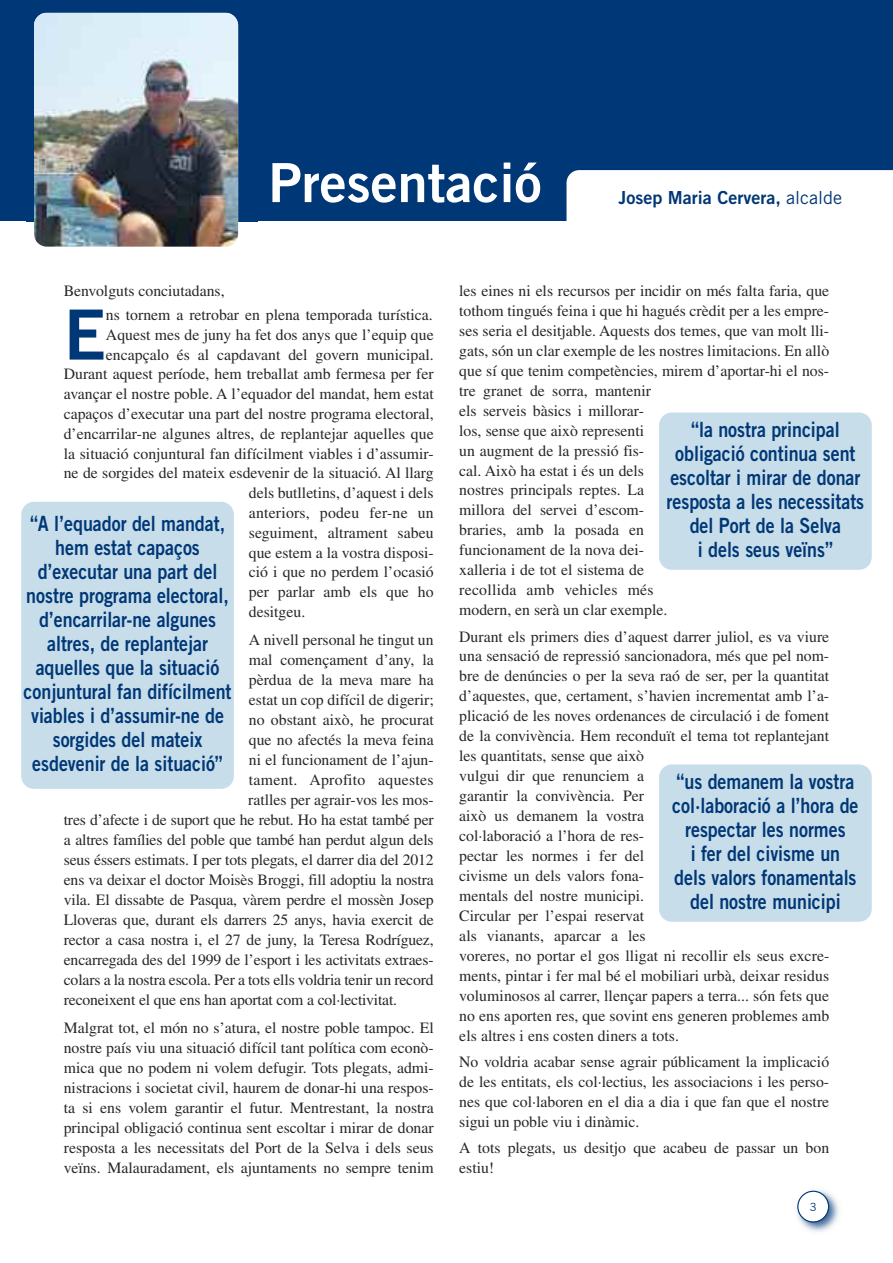
<style>
.page{position:relative;width:893px;height:1263px;background:#fff}
.page>*{position:absolute;margin:0;border:0;box-sizing:border-box;transform-origin:0 0}
.t1{font:69.3px "Trade Gothic Bold Two";color:#003776}
.t2{font:54px "Trade Gothic Bold Two";color:#fff}
.t3{font:21px/24px "Trade Gothic Bold Two";color:#003776;text-align:center;scale:.85 1}
.t4{font:18px "Trade Gothic Bold Two";color:#003776}
.t5{font:15.75px/20px "Times";color:#272627}
.t6{font:15.75px "Times";letter-spacing:.02em;color:#272627}
.t7{font:11.25px "Trade Gothic";color:#003776}
.s1{font-family:"Trade Gothic"}
</style>
<div class="page">
<img style="left:800px;top:1190px;width:39px;height:42px">
<svg style="left:797px;top:1191px;width:32px;height:31px"></svg>
<div style="left:0;top:0;width:893px;height:221px;background:#003776"></div>
<img style="left:27px;top:12px;width:231px;height:234px">
<img style="left:34px;top:13px;width:204px;height:234px;border-radius:13px">
<div style="left:566px;top:170px;width:327px;height:51px;background:#fff"></div>
<div style="left:21px;top:502px;width:213px;height:287px;background:#c7ddea;border-radius:13px"></div>
<div style="left:659px;top:412px;width:213px;height:158px;background:#c7ddea;border-radius:13px"></div>
<div style="left:659px;top:764px;width:213px;height:158px;background:#c7ddea;border-radius:13px"></div>
<h2 class="t2" style="left:269px;top:163px;width:274px">Presentació</h2>
<p class="t4" style="left:618px;top:191px;width:225px">Josep Maria Cervera, <span class="s1">alcalde</span></p>
<p class="t5" style="left:64px;top:282px;width:162px">Benvolguts conciutadans,</p>
<h1 class="t1" style="left:64px;top:310px;width:44px">E</h1>
<p class="t5" style="left:106px;top:306px;width:328px">ns tornem a retrobar en plena temporada turística.</p>
<p class="t5" style="left:106px;top:326px;width:329px">Aquest mes de juny ha fet dos anys que l’equip que</p>
<p class="t5" style="left:106px;top:346px;width:329px">encapçalo és al capdavant del govern municipal.</p>
<p class="t5" style="left:64px;top:366px;width:371px">Durant aquest període, hem treballat amb fermesa per fer</p>
<p class="t5" style="left:64px;top:385px;width:371px">avançar el nostre poble. A l’equador del mandat, hem estat</p>
<p class="t5" style="left:64px;top:405px;width:371px">capaços d’executar una part del nostre programa electoral,</p>
<p class="t5" style="left:64px;top:425px;width:371px">d’encarrilar-ne algunes altres, de replantejar aquelles que</p>
<p class="t5" style="left:64px;top:445px;width:371px">la situació conjuntural fan difícilment viables i d’assumir-</p>
<p class="t5" style="left:64px;top:465px;width:371px">ne de sorgides del mateix esdevenir de la situació. Al llarg</p>
<p class="t5" style="left:249px;top:484px;width:186px">dels butlletins, d’aquest i dels</p>
<p class="t5" style="left:249px;top:504px;width:186px">anteriors, podeu fer-ne un</p>
<p class="t5" style="left:249px;top:524px;width:186px">seguiment, altrament sabeu</p>
<p class="t5" style="left:249px;top:544px;width:186px">que estem a la vostra disposi-</p>
<p class="t5" style="left:249px;top:564px;width:186px">ció i que no perdem l’ocasió</p>
<p class="t5" style="left:249px;top:583px;width:186px">per parlar amb els que ho</p>
<p class="t5" style="left:249px;top:603px;width:58px">desitgeu.</p>
<p class="t5" style="left:249px;top:632px;width:186px">A nivell personal he tingut un</p>
<p class="t5" style="left:249px;top:652px;width:186px">mal començament d’any, la</p>
<p class="t5" style="left:249px;top:672px;width:186px">pèrdua de la meva mare ha</p>
<p class="t5" style="left:249px;top:692px;width:186px">estat un cop difícil de digerir;</p>
<p class="t5" style="left:249px;top:712px;width:186px">no obstant això, he procurat</p>
<p class="t5" style="left:249px;top:732px;width:186px">que no afectés la meva feina</p>
<p class="t5" style="left:249px;top:751px;width:186px">ni el funcionament de l’ajun-</p>
<p class="t6" style="left:249px;top:774px;width:186px">tament. Aprofito aquestes</p>
<p class="t5" style="left:248px;top:791px;width:187px">ratlles per agrair-vos les mos-</p>
<p class="t5" style="left:64px;top:811px;width:371px">tres d’afecte i de suport que he rebut. Ho ha estat també per</p>
<p class="t5" style="left:64px;top:831px;width:371px">a altres famílies del poble que també han perdut algun dels</p>
<p class="t5" style="left:64px;top:851px;width:371px">seus éssers estimats. I per tots plegats, el darrer dia del 2012</p>
<p class="t5" style="left:64px;top:871px;width:371px">ens va deixar el doctor Moisès Broggi, fill adoptiu la nostra</p>
<p class="t5" style="left:64px;top:891px;width:371px">vila. El dissabte de Pasqua, vàrem perdre el mossèn Josep</p>
<p class="t5" style="left:64px;top:911px;width:371px">Lloveras que, durant els darrers 25 anys, havia exercit de</p>
<p class="t5" style="left:64px;top:931px;width:371px">rector a casa nostra i, el 27 de juny, la Teresa Rodríguez,</p>
<p class="t5" style="left:64px;top:951px;width:371px">encarregada des del 1999 de l’esport i les activitats extraes-</p>
<p class="t5" style="left:64px;top:971px;width:371px">colars a la nostra escola. Per a tots ells voldria tenir un record</p>
<p class="t5" style="left:64px;top:991px;width:335px">reconeixent el que ens han aportat com a col·lectivitat.</p>
<p class="t5" style="left:64px;top:1019px;width:371px;text-align:justify">Malgrat tot, el món no s’atura, el nostre poble tampoc. El nostre país viu una situació difícil tant política com econò&shy;mica que no podem ni volem defugir. Tots plegats, admi&shy;nistracions i societat civil, haurem de donar-hi una respos&shy;ta si ens volem garantir el futur. Mentrestant, la nostra principal obligació continua sent escoltar i mirar de donar resposta a les necessitats del Port de la Selva i dels seus veïns. Malauradament, els ajuntaments no sempre tenim</p>
<p class="t3" style="left:24px;top:513px;width:246px">“A l’equador del mandat, hem estat capaços d’executar una part del nostre programa electoral, d’encarrilar-ne algunes altres, de replantejar aquelles que la situació conjuntural fan difícilment viables i d’assumir-ne de sorgides del mateix esdevenir de la situació”</p>
<p class="t5" style="left:459px;top:282px;width:371px">les eines ni els recursos per incidir on més falta faria, que tothom tingués feina i que hi hagués crèdit per a les empre&shy;ses seria el desitjable. Aquests dos temes, que van molt lli&shy;gats, són un clar exemple de les nostres limitacions. En allò que sí que tenim competències, mirem d’aportar-hi el nos&shy;tre granet de sorra, mantenir<br>els serveis bàsics i millorar-<br>los, sense que això representi<br>un augment de la pressió fis-<br>cal. Això ha estat i és un dels<br>nostres principals reptes. La<br>millora del servei d’escom-<br>braries, amb la posada en<br>funcionament de la nova dei-<br>xalleria i de tot el sistema de<br>recollida amb vehicles més<br>modern, en serà un clar exemple.</p>
<p class="t5" style="left:459px;top:628px;width:372px">Durant els primers dies d’aquest darrer juliol, es va viure una sensació de repressió sancionadora, més que pel nom&shy;bre de denúncies o per la seva raó de ser, per la quantitat d’aquestes, que, certament, s’havien incrementat amb l’a&shy;plicació de les noves ordenances de circulació i de foment de la convivència. Hem reconduït el tema tot replantejant les quantitats, sense que això<br>vulgui dir que renunciem a<br>garantir la convivència. Per<br>això us demanem la vostra<br>col·laboració a l’hora de res-<br>pectar les normes i fer del<br>civisme un dels valors fona-<br>mentals del nostre municipi.<br>Circular per l’espai reservat<br>als vianants, aparcar a les<br>voreres, no portar el gos lligat ni recollir els seus excre&shy;ments, pintar i fer mal bé el mobiliari urbà, deixar residus voluminosos al carrer, llençar papers a terra... són fets que no ens aporten res, que sovint ens generen problemes amb els altres i ens costen diners a tots.</p>
<p class="t5" style="left:459px;top:1053px;width:371px;text-align:justify">No voldria acabar sense agrair públicament la implicació de les entitats, els col·lectius, les associacions i les perso&shy;nes que col·laboren en el dia a dia i que fan que el nostre sigui un poble viu i dinàmic.</p>
<p class="t5" style="left:459px;top:1139px;width:371px">A tots plegats, us desitjo que acabeu de passar un bon estiu!</p>
<h3 class="t3" style="left:667px;top:419px;width:234px">“la nostra principal obligació continua sent escoltar i mirar de donar resposta a les necessitats del Port de la Selva<br>i dels seus veïns”</h3>
<h3 class="t3" style="left:672px;top:771px;width:221px">“us demanem la vostra col·laboració a l’hora de respectar les normes<br>i fer del civisme un dels valors fonamentals del nostre municipi</h3>
<p class="t7" style="left:810px;top:1202px;width:8px">3</p>
</div>
